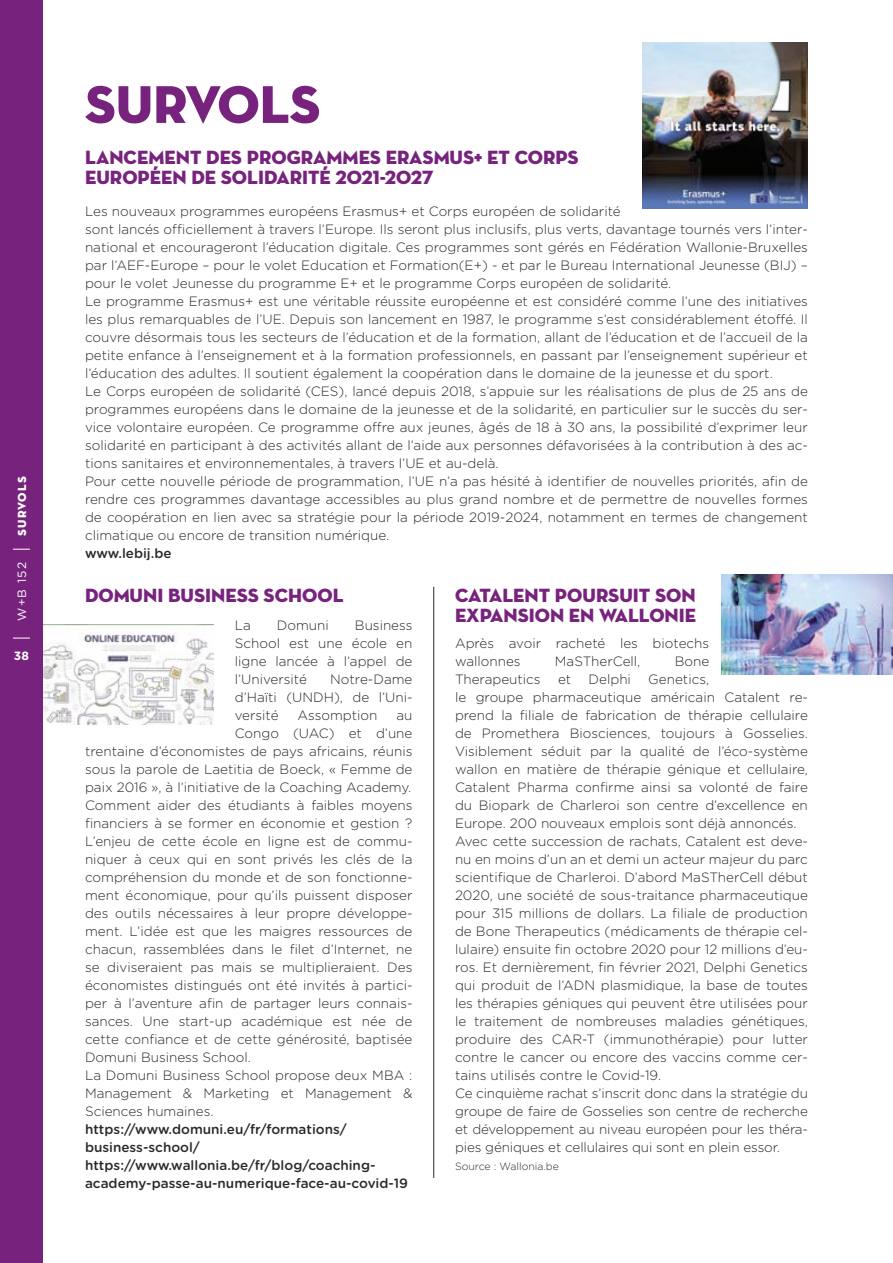
<style>
.page{position:relative;width:893px;height:1263px;background:#fff}
.page>*{position:absolute;margin:0;border:0;box-sizing:border-box;transform-origin:0 0}
.t1{font:54px "Neutra Disp Titling";color:#77237d}
.sous-titre{font:19.5px/19.5px "Neutra Disp Titling";color:#77237d}
.texte_courant{font:300 13.5px/18px "Gotham Rounded";color:#292929;text-align:justify}
.texte_courant-2{font:500 13.5px/18px "Gotham Rounded";color:#292929}
.t2{font:12px "Neutra Disp Titling";letter-spacing:.1em;color:#fff}
.t3{font:12px "Gotham Rounded";color:#fff}
.t4{font:700 12px "Gotham Rounded";color:#fff}
.texte_courant-3{font:300 10.5px "Gotham Rounded";color:#292929}
</style>
<div class="page">
<img style="left:642px;top:43px;width:166px;height:165px">
<img style="left:43px;top:624px;width:171px;height:100px">
<img style="left:722px;top:574px;width:171px;height:100px">
<hr style="left:433px;top:587px;width:1px;height:591px;background:#292929">
<div style="left:0;top:0;width:43px;height:1263px;background:#77237d"></div>
<svg style="left:13px;top:638px;width:17px;height:1px"></svg>
<svg style="left:13px;top:549px;width:17px;height:1px"></svg>
<p class="t2" style="left:15px;top:536px;width:61px;rotate:-90deg">SURVOLS</p>
<p class="t3" style="left:15px;top:621px;width:60px;rotate:-90deg">W+B 152</p>
<p class="t4" style="left:14px;top:649px;width:17px">38</p>
<p class="t1" style="left:85px;top:71px;width:237px">SURVOLS</p>
<p class="sous-titre" style="left:85px;top:148px;width:495px">LANCEMENT DES PROGRAMMES ERASMUS+ ET CORPS<br>EUROPÉEN DE SOLIDARITÉ 2021-2027</p>
<p class="texte_courant" style="left:85px;top:202px;width:724px;text-align:left">Les nouveaux programmes européens Erasmus+ et Corps européen de solidarité<br>sont lancés officiellement à travers l’Europe. Ils seront plus inclusifs, plus verts, davantage tournés vers l’inter&shy;national et encourageront l’éducation digitale. Ces programmes sont gérés en Fédération Wallonie-Bruxelles par l’AEF-Europe – pour le volet Education et Formation(E+) - et par le Bureau International Jeunesse (BIJ) – pour le volet Jeunesse du programme E+ et le programme Corps européen de solidarité.</p>
<p class="texte_courant" style="left:85px;top:292px;width:724px">Le programme Erasmus+ est une véritable réussite européenne et est considéré comme l’une des initiatives les plus remarquables de l’UE. Depuis son lancement en 1987, le programme s’est considérablement étoffé. Il couvre désormais tous les secteurs de l’éducation et de la formation, allant de l’éducation et de l’accueil de la petite enfance à l’enseignement et à la formation professionnels, en passant par l’enseignement supérieur et l’éducation des adultes. Il soutient également la coopération dans le domaine de la jeunesse et du sport.</p>
<p class="texte_courant" style="left:85px;top:382px;width:724px">Le Corps européen de solidarité (CES), lancé depuis 2018, s’appuie sur les réalisations de plus de 25 ans de programmes européens dans le domaine de la jeunesse et de la solidarité, en particulier sur le succès du ser&shy;vice volontaire européen. Ce programme offre aux jeunes, âgés de 18 à 30 ans, la possibilité d’exprimer leur solidarité en participant à des activités allant de l’aide aux personnes défavorisées à la contribution à des ac&shy;tions sanitaires et environnementales, à travers l’UE et au-delà.</p>
<p class="texte_courant" style="left:85px;top:472px;width:724px">Pour cette nouvelle période de programmation, l’UE n’a pas hésité à identifier de nouvelles priorités, afin de rendre ces programmes davantage accessibles au plus grand nombre et de permettre de nouvelles formes de coopération en lien avec sa stratégie pour la période 2019-2024, notamment en termes de changement climatique ou encore de transition numérique.</p>
<p class="texte_courant-2" style="left:85px;top:544px;width:88px">www.lebij.be</p>
<p class="sous-titre" style="left:85px;top:586px;width:260px">DOMUNI BUSINESS SCHOOL</p>
<p class="texte_courant" style="left:235px;top:616px;width:18px">La</p>
<p class="texte_courant" style="left:277px;top:616px;width:53px">Domuni</p>
<p class="texte_courant" style="left:235px;top:616px;width:179px;text-indent:120px">Business School est une école en ligne lancée à l’appel de l’Université</p>
<p class="texte_courant" style="left:235px;top:670px;width:179px;text-indent:95px">Notre-Dame d’Haïti (UNDH), de l’Uni&shy;versité</p>
<p class="texte_courant" style="left:298px;top:706px;width:82px">Assomption</p>
<p class="texte_courant" style="left:85px;top:706px;width:329px;text-align:right">au<br>Congo (UAC) et d’une<br>trentaine d’économistes de pays africains, réunis sous la parole de Laetitia de Boeck, « Femme de paix 2016 », à l’initiative de la Coaching Academy.</p>
<p class="texte_courant" style="left:85px;top:796px;width:329px">Comment aider des étudiants à faibles moyens financiers à se former en économie et gestion ?<br>L’enjeu de cette école en ligne est de commu&shy;niquer à ceux qui en sont privés les clés de la compréhension du monde et de son fonctionne&shy;ment économique, pour qu’ils puissent disposer des outils nécessaires à leur propre développe&shy;ment. L’idée est que les maigres ressources de chacun, rassemblées dans le filet d’Internet, ne se diviseraient pas mais se multiplieraient. Des économistes distingués ont été invités à partici&shy;per à l’aventure afin de partager leurs connais&shy;sances. Une start-up académique est née de cette confiance et de cette générosité, baptisée Domuni Business School.</p>
<p class="texte_courant" style="left:85px;top:1066px;width:329px">La Domuni Business School propose deux MBA :<br>Management &amp; Marketing et Management &amp; Sciences humaines.</p>
<p class="texte_courant-2" style="left:85px;top:1120px;width:263px">https://www.domuni.eu/fr/formations/ business-school/</p>
<p class="texte_courant-2" style="left:85px;top:1156px;width:324px">https://www.wallonia.be/fr/blog/coaching&shy;academy-passe-au-numerique-face-au-covid-19</p>
<p class="sous-titre" style="left:455px;top:586px;width:243px">CATALENT POURSUIT SON<br>EXPANSION EN WALLONIE</p>
<p class="texte_courant" style="left:455px;top:634px;width:256px">Après avoir racheté les biotechs wallonnes</p>
<p class="texte_courant" style="left:555px;top:652px;width:87px">MaSTherCell,</p>
<p class="texte_courant" style="left:675px;top:652px;width:36px">Bone</p>
<p class="texte_courant" style="left:455px;top:670px;width:87px">Therapeutics</p>
<p class="texte_courant" style="left:558px;top:670px;width:15px">et</p>
<p class="texte_courant" style="left:589px;top:670px;width:44px">Delphi</p>
<p class="texte_courant" style="left:455px;top:670px;width:355px;text-align:left;text-indent:193px">Genetics,<br>le groupe pharmaceutique américain Catalent re&shy;prend la filiale de fabrication de thérapie cellulaire de Promethera Biosciences, toujours à Gosselies.<br>Visiblement séduit par la qualité de l’éco-système wallon en matière de thérapie génique et cellulaire, Catalent Pharma confirme ainsi sa volonté de faire du Biopark de Charleroi son centre d’excellence en Europe. 200 nouveaux emplois sont déjà annoncés.</p>
<p class="texte_courant" style="left:455px;top:832px;width:355px">Avec cette succession de rachats, Catalent est deve&shy;nu en moins d’un an et demi un acteur majeur du parc scientifique de Charleroi. D’abord MaSTherCell début 2020, une société de sous-traitance pharmaceutique pour 315 millions de dollars. La filiale de production de Bone Therapeutics (médicaments de thérapie cel&shy;lulaire) ensuite fin octobre 2020 pour 12 millions d’eu&shy;ros. Et dernièrement, fin février 2021, Delphi Genetics qui produit de l’ADN plasmidique, la base de toutes les thérapies géniques qui peuvent être utilisées pour le traitement de nombreuses maladies génétiques, produire des CAR-T (immunothérapie) pour lutter contre le cancer ou encore des vaccins comme cer&shy;tains utilisés contre le Covid-19.</p>
<p class="texte_courant" style="left:455px;top:1084px;width:355px">Ce cinquième rachat s’inscrit donc dans la stratégie du groupe de faire de Gosselies son centre de recherche et développement au niveau européen pour les théra&shy;pies géniques et cellulaires qui sont en plein essor.</p>
<p class="texte_courant-3" style="left:455px;top:1160px;width:105px">Source : Wallonia.be</p>
</div>
